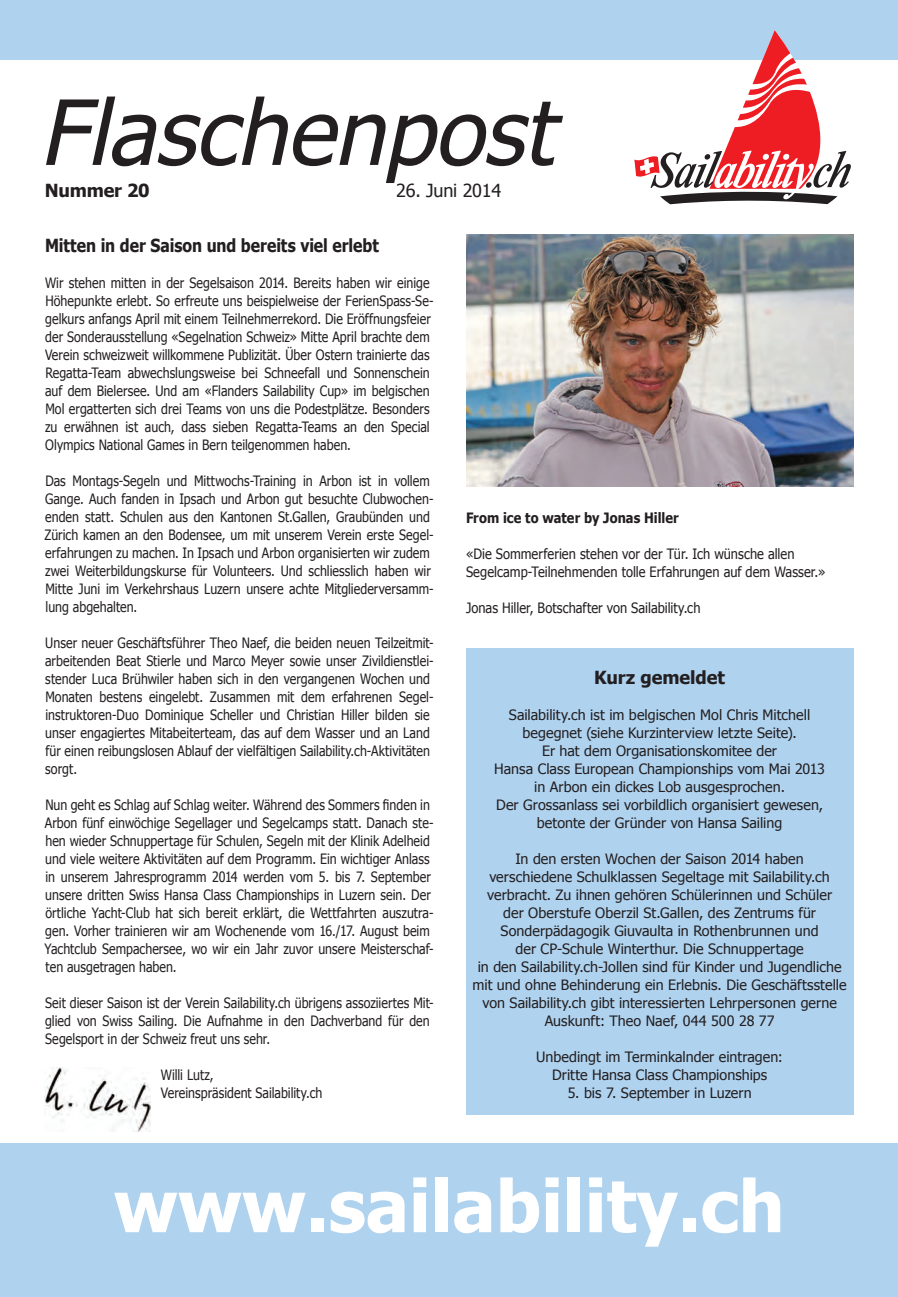
<style>
.page{position:relative;width:898px;height:1297px;background:#fff}
.page>*{position:absolute;margin:0;border:0;box-sizing:border-box;transform-origin:0 0}
.t1{font:italic 90px "Tahoma";color:#231f20}
.t2{font:700 72px "Tahoma";color:#fff}
.t3{font:700 18px "Tahoma";letter-spacing:-.005em;color:#231f20;scale:.87 1}
.t4{font:700 18px "Tahoma";letter-spacing:-.005em;color:#231f20}
.t5{font:18px "Tahoma";letter-spacing:-.01em;color:#231f20}
.t6{font:14.25px/18px "Tahoma";color:#231f20;scale:.87 1}
.t7{font:14.25px/18px "Tahoma";color:#231f20;text-align:center}
.t8{font:14.25px/18px "Tahoma";color:#231f20;scale:.9 1}
.t9{font:700 14.25px "Tahoma";letter-spacing:.005em;color:#231f20;scale:.9 1}
</style>
<div class="page">
<div style="left:0;top:1143px;width:897px;height:154px;background:#afd2ef"></div>
<div style="left:0;top:0;width:897px;height:60px;background:#afd2ef"></div>
<svg style="left:634px;top:30px;width:216px;height:174px"></svg>
<div style="left:466px;top:648px;width:387px;height:467px;background:#afd2ef"></div>
<img style="left:45px;top:1067px;width:106px;height:64px">
<img style="left:466px;top:234px;width:387px;height:252px">
<h1 class="t1" style="left:39px;top:72px;width:538px">Flaschenpost</h1>
<p class="t4" style="left:45px;top:177px;width:106px">Nummer 20</p>
<p class="t5" style="left:396px;top:178px;width:107px">26. Juni 2014</p>
<p class="t3" style="left:45px;top:233px;width:385px">Mitten in der Saison und bereits viel erlebt</p>
<p class="t6" style="left:45px;top:273px;width:448px">Wir stehen mitten in der Segelsaison 2014. Bereits haben wir einige Höhepunkte erlebt. So erfreute uns beispielweise der FerienSpass-Se&shy;gelkurs anfangs April mit einem Teilnehmerrekord. Die Eröffnungsfeier der Sonderausstellung «Segelnation Schweiz» Mitte April brachte dem Verein schweizweit willkommene Publizität. Über Ostern trainierte das Regatta-Team abwechslungsweise bei Schneefall und Sonnenschein auf dem Bielersee. Und am «Flanders Sailability Cup» im belgischen Mol ergatterten sich drei Teams von uns die Podestplätze. Besonders zu erwähnen ist auch, dass sieben Regatta-Teams an den Special Olympics National Games in Bern teilgenommen haben.</p>
<p class="t6" style="left:45px;top:471px;width:448px">Das Montags-Segeln und Mittwochs-Training in Arbon ist in vollem Gange. Auch fanden in Ipsach und Arbon gut besuchte Clubwochen&shy;enden statt. Schulen aus den Kantonen St.Gallen, Graubünden und Zürich kamen an den Bodensee, um mit unserem Verein erste Segel&shy;erfahrungen zu machen. In Ipsach und Arbon organisierten wir zudem zwei Weiterbildungskurse für Volunteers. Und schliesslich haben wir Mitte Juni im Verkehrshaus Luzern unsere achte Mitgliederversamm&shy;lung abgehalten.</p>
<p class="t6" style="left:45px;top:633px;width:448px">Unser neuer Geschäftsführer Theo Naef, die beiden neuen Teilzeitmit&shy;arbeitenden Beat Stierle und Marco Meyer sowie unser Zivildienstlei&shy;stender Luca Brühwiler haben sich in den vergangenen Wochen und Monaten bestens eingelebt. Zusammen mit dem erfahrenen Segel&shy;instruktoren-Duo Dominique Scheller und Christian Hiller bilden sie unser engagiertes Mitabeiterteam, das auf dem Wasser und an Land für einen reibungslosen Ablauf der vielfältigen Sailability.ch-Aktivitäten sorgt.</p>
<p class="t6" style="left:44px;top:795px;width:448px">Nun geht es Schlag auf Schlag weiter. Während des Sommers finden in Arbon fünf einwöchige Segellager und Segelcamps statt. Danach ste&shy;hen wieder Schnuppertage für Schulen, Segeln mit der Klinik Adelheid und viele weitere Aktivitäten auf dem Programm. Ein wichtiger Anlass in unserem Jahresprogramm 2014 werden vom 5. bis 7. September unsere dritten Swiss Hansa Class Championships in Luzern sein. Der örtliche Yacht-Club hat sich bereit erklärt, die Wettfahrten auszutra&shy;gen. Vorher trainieren wir am Wochenende vom 16./17. August beim Yachtclub Sempachersee, wo wir ein Jahr zuvor unsere Meisterschaf&shy;ten ausgetragen haben.</p>
<p class="t6" style="left:45px;top:993px;width:448px">Seit dieser Saison ist der Verein Sailability.ch übrigens assoziiertes Mit&shy;glied von Swiss Sailing. Die Aufnahme in den Dachverband für den<br>Segelsport in der Schweiz freut uns sehr.</p>
<p class="t6" style="left:161px;top:1065px;width:187px">Willi Lutz,<br>Vereinspräsident Sailability.ch</p>
<p class="t9" style="left:466px;top:508px;width:238px">From ice to water by Jonas Hiller</p>
<p class="t8" style="left:466px;top:544px;width:401px">«Die Sommerferien stehen vor der Tür. Ich wünsche allen<br>Segelcamp-Teilnehmenden tolle Erfahrungen auf dem Wasser.»</p>
<p class="t8" style="left:466px;top:598px;width:262px">Jonas Hiller, Botschafter von Sailability.ch</p>
<p class="t4" style="left:594px;top:665px;width:132px">Kurz gemeldet</p>
<p class="t7" style="left:494px;top:705px;width:332px">Sailability.ch ist im belgischen Mol Chris Mitchell begegnet (siehe Kurzinterview letzte Seite).<br>Er hat dem Organisationskomitee der<br>Hansa Class European Championships vom Mai 2013 in Arbon ein dickes Lob ausgesprochen.<br>Der Grossanlass sei vorbildlich organisiert gewesen, betonte der Gründer von Hansa Sailing</p>
<p class="t7" style="left:472px;top:849px;width:375px">In den ersten Wochen der Saison 2014 haben verschiedene Schulklassen Segeltage mit Sailability.ch verbracht. Zu ihnen gehören Schülerinnen und Schüler<br>der Oberstufe Oberzil St.Gallen, des Zentrums für Sonderpädagogik Giuvaulta in Rothenbrunnen und<br>der CP-Schule Winterthur. Die Schnuppertage<br>in den Sailability.ch-Jollen sind für Kinder und Jugendliche mit und ohne Behinderung ein Erlebnis. Die Geschäftsstelle von Sailability.ch gibt interessierten Lehrpersonen gerne Auskunft: Theo Naef, 044 500 28 77</p>
<p class="t7" style="left:536px;top:1047px;width:248px">Unbedingt im Terminkalnder eintragen:<br>Dritte Hansa Class Championships</p>
<p class="t7" style="left:567px;top:1083px;width:185px">5. bis 7. September in Luzern</p>
<h2 class="t2" style="left:114px;top:1155px;width:672px">www.sailability.ch</h2>
</div>
